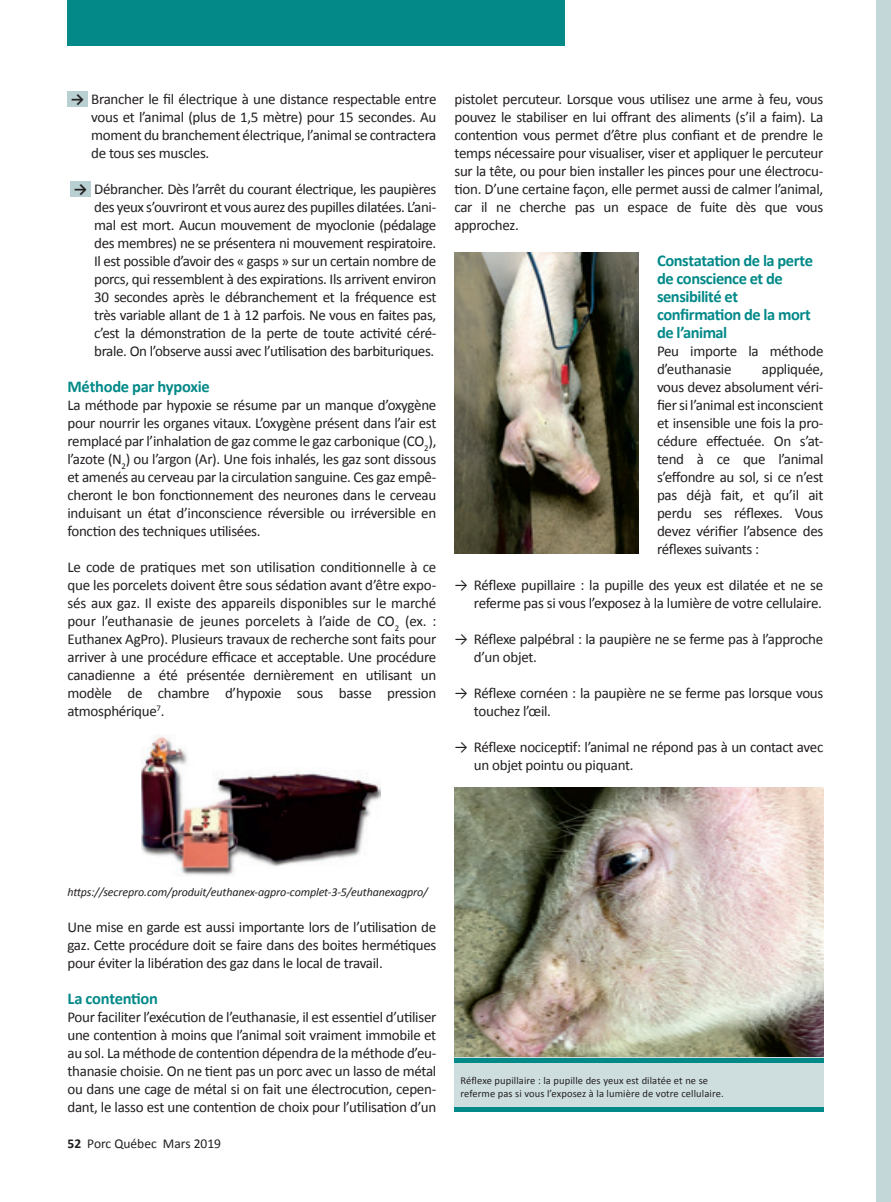
<style>
.page{position:relative;width:891px;height:1202px;background:#fff}
.page>*{position:absolute;margin:0;border:0;box-sizing:border-box;transform-origin:0 0}
.t1{font:700 16.5px/18px "Calibri";letter-spacing:-.025em;color:#048989}
.t2{font:15px/18px "Calibri";letter-spacing:-.02em;color:#231f20;text-align:justify}
.t3{font:13.5px "Calibri";color:#231f20}
.t4{font:italic 12px "Calibri";letter-spacing:-.01em;color:#231f20}
.t5{font:10.5px/12.8px "Calibri";letter-spacing:.01em;color:#231f20}
.s1{font-weight:700}
</style>
<div class="page">
<div style="left:877px;top:0;width:14px;height:1202px;background:#c4d7d8"></div>
<div style="left:68px;top:0;width:498px;height:46px;background:#048989"></div>
<div style="left:68px;top:91px;width:20px;height:15px;background:#b8d0d2"></div>
<div style="left:71px;top:181px;width:20px;height:15px;background:#b8d0d2"></div>
<img style="left:454px;top:253px;width:185px;height:301px">
<img style="left:141px;top:736px;width:240px;height:140px">
<img style="left:454px;top:788px;width:370px;height:270px">
<div style="left:455px;top:1057px;width:369px;height:54px;background:#cededf"></div>
<div style="left:455px;top:1057px;width:369px;height:5px;background:#048989"></div>
<hr style="left:455px;top:1107px;width:369px;height:4px;background:#048989">
<p class="t2" style="left:91px;top:89px;width:347px;text-indent:-20px"><span class="s1">→</span> Brancher le fil électrique à une distance respectable entre vous et l’animal (plus de 1,5 mètre) pour 15 secondes. Au moment du branchement électrique, l’animal se contractera de tous ses muscles.</p>
<p class="t2" style="left:94px;top:180px;width:344px;text-indent:-20px"><span class="s1">→</span> Débrancher. Dès l’arrêt du courant électrique, les paupières des yeux s’ouvriront et vous aurez des pupilles dilatées. L’ani&shy;mal est mort. Aucun mouvement de myoclonie (pédalage des membres) ne se présentera ni mouvement respiratoire.<br>Il est possible d’avoir des « gasps » sur un certain nombre de porcs, qui ressemblent à des expirations. Ils arrivent environ 30 secondes après le débranchement et la fréquence est très variable allant de 1 à 12 parfois. Ne vous en faites pas, c’est la démonstration de la perte de toute activité céré&shy;brale. On l’observe aussi avec l’utilisation des barbituriques.</p>
<p class="t1" style="left:68px;top:377px;width:144px">Méthode par hypoxie</p>
<p class="t2" style="left:67px;top:396px;width:371px">La méthode par hypoxie se résume par un manque d’oxygène pour nourrir les organes vitaux. L’oxygène présent dans l’air est remplacé par l’inhalation de gaz comme le gaz carbonique (CO<sub>2</sub>), l’azote (N<sub>2</sub>) ou l’argon (Ar). Une fois inhalés, les gaz sont dissous et amenés au cerveau par la circulation sanguine. Ces gaz empê&shy;cheront le bon fonctionnement des neurones dans le cerveau induisant un état d’inconscience réversible ou irréversible en fonction des techniques utilisées.</p>
<p class="t2" style="left:67px;top:557px;width:370px">Le code de pratiques met son utilisation conditionnelle à ce que les porcelets doivent être sous sédation avant d’être expo&shy;sés aux gaz. Il existe des appareils disponibles sur le marché pour l’euthanasie de jeunes porcelets à l’aide de CO<sub>2</sub> (ex. :<br>Euthanex AgPro). Plusieurs travaux de recherche sont faits pour arriver à une procédure efficace et acceptable. Une procédure canadienne a été présentée dernièrement en utilisant un modèle de chambre d’hypoxie sous basse pression atmosphérique<sup>7</sup>.</p>
<p class="t2" style="left:454px;top:89px;width:370px">pistolet percuteur. Lorsque vous utilisez une arme à feu, vous pouvez le stabiliser en lui offrant des aliments (s’il a faim). La contention vous permet d’être plus confiant et de prendre le temps nécessaire pour visualiser, viser et appliquer le percuteur sur la tête, ou pour bien installer les pinces pour une électrocu&shy;tion. D’une certaine façon, elle permet aussi de calmer l’animal, car il ne cherche pas un espace de fuite dès que vous approchez.</p>
<p class="t1" style="left:657px;top:250px;width:158px">Constatation de la perte de conscience et de sensibilité et confirmation de la mort de l’animal</p>
<p class="t2" style="left:657px;top:342px;width:168px">Peu importe la méthode d’euthanasie</p>
<p class="t2" style="left:657px;top:360px;width:168px;text-indent:105px">appliquée, vous devez absolument véri&shy;fier si l’animal est inconscient et insensible une fois la pro&shy;cédure effectuée. On s’at&shy;tend à ce que l’animal s’effondre au sol, si ce n’est pas déjà fait, et qu’il ait perdu ses réflexes. Vous devez vérifier l’absence des réflexes suivants :</p>
<p class="t2" style="left:454px;top:575px;width:370px;text-align:right">→ Réflexe pupillaire : la pupille des yeux est dilatée et ne se referme pas si vous l’exposez à la lumière de votre cellulaire.</p>
<p class="t2" style="left:474px;top:629px;width:351px;text-indent:-19px">→ Réflexe palpébral : la paupière ne se ferme pas à l’approche d’un objet.</p>
<p class="t2" style="left:474px;top:683px;width:351px;text-indent:-19px">→ Réflexe cornéen : la paupière ne se ferme pas lorsque vous touchez l’œil.</p>
<p class="t2" style="left:474px;top:737px;width:351px;text-indent:-19px">→ Réflexe nociceptif: l’animal ne répond pas à un contact avec un objet pointu ou piquant.</p>
<p class="t4" style="left:68px;top:884px;width:362px">https://secrepro.com/produit/euthanex-agpro-complet-3-5/euthanexagpro/</p>
<p class="t2" style="left:67px;top:917px;width:370px">Une mise en garde est aussi importante lors de l’utilisation de gaz. Cette procédure doit se faire dans des boites hermétiques pour éviter la libération des gaz dans le local de travail.</p>
<p class="t1" style="left:68px;top:988px;width:92px">La contention</p>
<p class="t2" style="left:68px;top:1007px;width:370px">Pour faciliter l’exécution de l’euthanasie, il est essentiel d’utiliser une contention à moins que l’animal soit vraiment immobile et au sol. La méthode de contention dépendra de la méthode d’eu&shy;thanasie choisie. On ne tient pas un porc avec un lasso de métal ou dans une cage de métal si on fait une électrocution, cepen&shy;dant, le lasso est une contention de choix pour l’utilisation d’un</p>
<p class="t3" style="left:68px;top:1136px;width:155px"><span class="s1">52</span> Porc Québec Mars 2019</p>
<p class="t5" style="left:460px;top:1074px;width:265px">Réflexe pupillaire : la pupille des yeux est dilatée et ne se referme pas si vous l’exposez à la lumière de votre cellulaire.</p>
</div>
